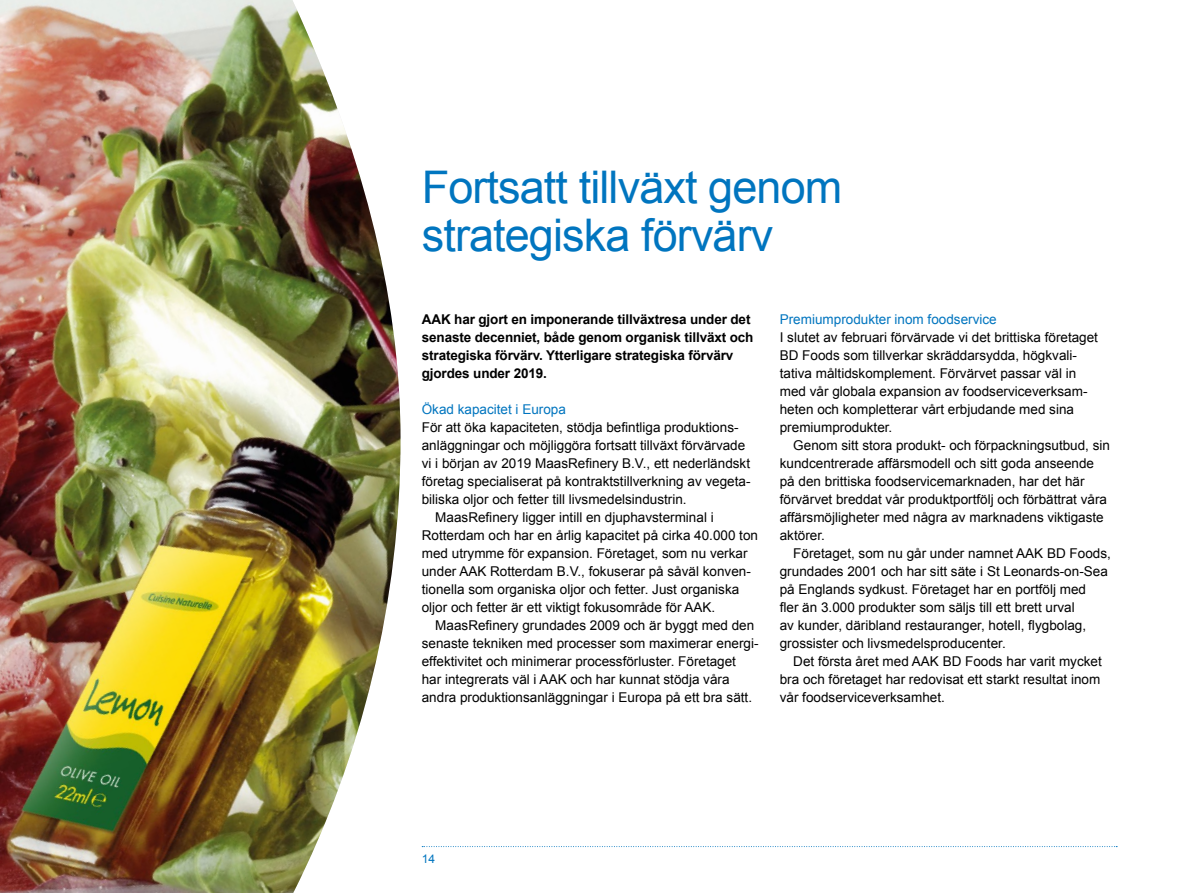
<style>
.page{position:relative;width:1191px;height:893px;background:#fff}
.page>*{position:absolute;margin:0;border:0;box-sizing:border-box;transform-origin:0 0}
.t1{font:45px/48px "Arial";letter-spacing:-.02em;color:#0075bf}
.t2{font:13.5px/18px "Arial";color:#000}
.t3{font:700 13.5px/18px "Arial";letter-spacing:-.01em;color:#000}
.t4{font:13.5px "Arial";color:#0075bf}
.t5{font:12px "Arial";color:#0075bf}
</style>
<div class="page">
<svg style="left:422px;top:846px;width:695px;height:1px"></svg>
<img style="left:0;top:0;width:400px;height:893px">
<h1 class="t1" style="left:422px;top:164px;width:422px">Fortsatt tillväxt genom strategiska förvärv</h1>
<p class="t3" style="left:422px;top:311px;width:333px">AAK har gjort en imponerande tillväxtresa under det senaste decenniet, både genom organisk tillväxt och strategiska förvärv. Ytterligare strategiska förvärv gjordes under 2019.</p>
<p class="t4" style="left:422px;top:400px;width:146px">Ökad kapacitet i Europa</p>
<p class="t2" style="left:422px;top:418px;width:318px">För att öka kapaciteten, stödja befintliga produktions-</p>
<p class="t2" style="left:422px;top:436px;width:325px">anläggningar och möjliggöra fortsatt tillväxt förvärvade</p>
<p class="t2" style="left:422px;top:454px;width:330px">vi i början av 2019 MaasRefinery B.V., ett nederländskt</p>
<p class="t2" style="left:422px;top:472px;width:330px">företag specialiserat på kontraktstillverkning av vegeta-</p>
<p class="t2" style="left:422px;top:490px;width:266px">biliska oljor och fetter till livsmedelsindustrin.</p>
<p class="t2" style="left:435px;top:508px;width:280px">MaasRefinery ligger intill en djuphavsterminal i</p>
<p class="t2" style="left:422px;top:526px;width:338px">Rotterdam och har en årlig kapacitet på cirka 40.000 ton</p>
<p class="t2" style="left:422px;top:544px;width:327px">med utrymme för expansion. Företaget, som nu verkar</p>
<p class="t2" style="left:422px;top:562px;width:330px">under AAK Rotterdam B.V., fokuserar på såväl konven-</p>
<p class="t2" style="left:422px;top:580px;width:319px">tionella som organiska oljor och fetter. Just organiska</p>
<p class="t2" style="left:422px;top:598px;width:295px">oljor och fetter är ett viktigt fokusområde för AAK.</p>
<p class="t2" style="left:435px;top:616px;width:320px">MaasRefinery grundades 2009 och är byggt med den</p>
<p class="t2" style="left:422px;top:634px;width:338px">senaste tekniken med processer som maximerar energi-</p>
<p class="t2" style="left:422px;top:652px;width:316px">effektivitet och minimerar processförluster. Företaget</p>
<p class="t2" style="left:422px;top:670px;width:309px">har integrerats väl i AAK och har kunnat stödja våra</p>
<p class="t2" style="left:422px;top:688px;width:332px">andra produktionsanläggningar i Europa på ett bra sätt.</p>
<p class="t4" style="left:780px;top:310px;width:218px">Premiumprodukter inom foodservice</p>
<p class="t2" style="left:780px;top:328px;width:320px">I slutet av februari förvärvade vi det brittiska företaget BD Foods som tillverkar skräddarsydda, högkvali&shy;tativa måltidskomplement. Förvärvet passar väl in med vår globala expansion av foodserviceverksam&shy;heten och kompletterar vårt erbjudande med sina premiumprodukter.</p>
<p class="t2" style="left:780px;top:436px;width:332px;text-indent:14px">Genom sitt stora produkt- och förpackningsutbud, sin kundcentrerade affärsmodell och sitt goda anseende på den brittiska foodservicemarknaden, har det här förvärvet breddat vår produktportfölj och förbättrat våra affärsmöjligheter med några av marknadens viktigaste aktörer.</p>
<p class="t2" style="left:780px;top:544px;width:332px;text-indent:14px">Företaget, som nu går under namnet AAK BD Foods, grundades 2001 och har sitt säte i St Leonards-on-Sea på Englands sydkust. Företaget har en portfölj med<br>fler än 3.000 produkter som säljs till ett brett urval<br>av kunder, däribland restauranger, hotell, flygbolag, grossister och livsmedelsproducenter.</p>
<p class="t2" style="left:780px;top:652px;width:323px;text-align:justify;text-indent:14px">Det första året med AAK BD Foods har varit mycket bra och företaget har redovisat ett starkt resultat inom vår foodserviceverksamhet.</p>
<p class="t5" style="left:422px;top:851px;width:15px">14</p>
</div>
